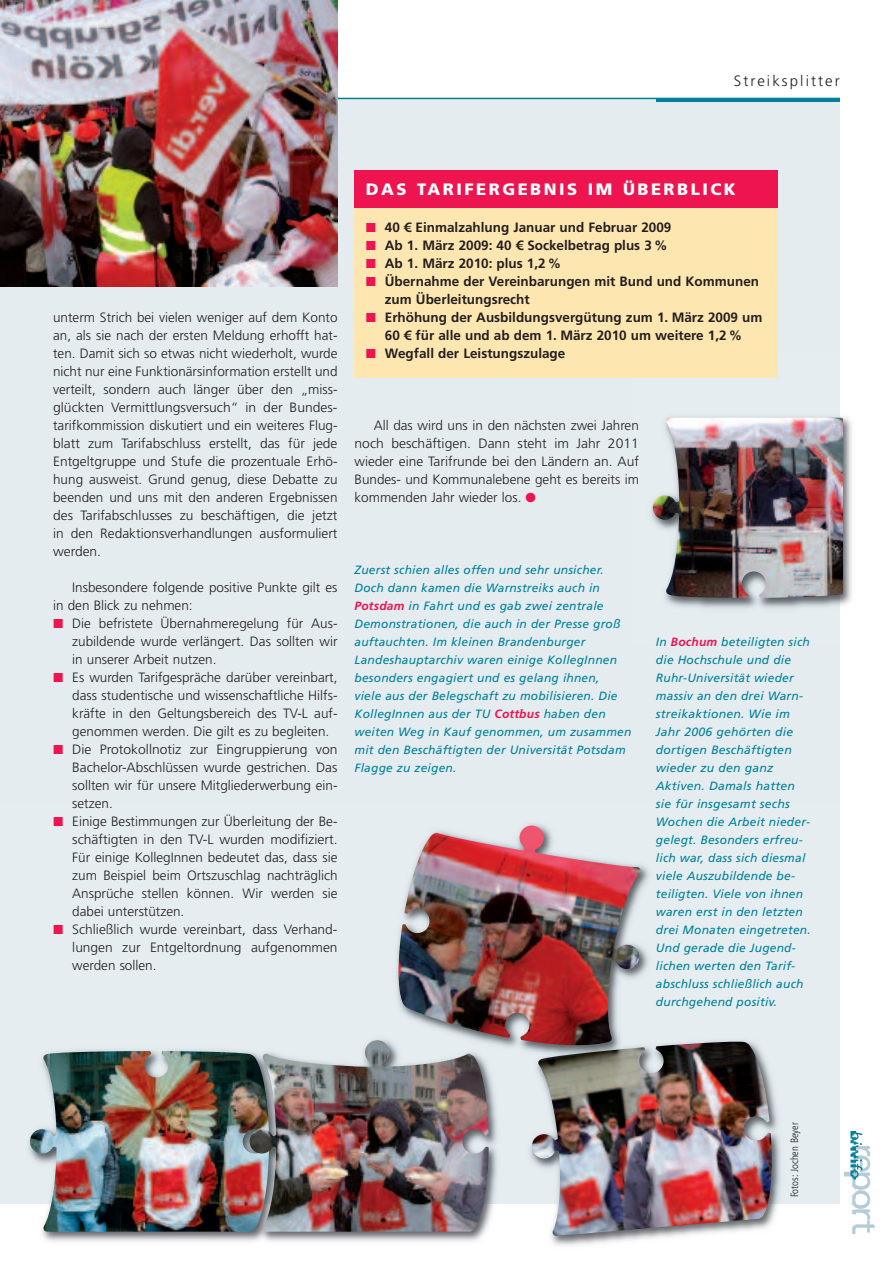
<style>
.page{position:relative;width:893px;height:1263px;background:#fff}
.page>*{position:absolute;margin:0;border:0;box-sizing:border-box;transform-origin:0 0}
.t1{font:900 16.5px "Frutiger LT";letter-spacing:.155em;color:#fff}
.t2{font:300 15px "Frutiger LT";letter-spacing:.14em;color:#231f20}
.t3{font:300 13.5px/18px "Frutiger LT";color:#231f20;text-align:justify}
.t4{font:700 13.5px/18px "Frutiger LT";color:#231f20}
.t5{font:italic 12px/18px "Frutiger LT";letter-spacing:.015em;color:#00809a}
.t6{font:300 condensed 10.5px "Frutiger LT";color:#231f20}
.s1{font-weight:700;color:#ed1450}
</style>
<div class="page">
<svg style="left:855px;top:1131px;width:20px;height:102px"></svg>
<div style="left:0;top:98px;width:840px;height:1105px;background:#e4ecf0"></div>
<img style="left:0;top:1203px;width:855px;height:43px">
<img style="left:844px;top:1131px;width:11px;height:102px">
<img style="left:29px;top:824px;width:752px;height:379px">
<img style="left:30px;top:1051px;width:220px;height:181px">
<img style="left:531px;top:1040px;width:241px;height:196px">
<img style="left:250px;top:1040px;width:239px;height:192px">
<img style="left:397px;top:825px;width:244px;height:224px">
<img style="left:633px;top:377px;width:219px;height:231px">
<img style="left:653px;top:418px;width:190px;height:180px">
<hr style="left:0;top:98px;width:840px;height:1px;background:#00809a">
<hr style="left:656px;top:98px;width:184px;height:4px;background:#00809a">
<div style="left:355px;top:170px;width:423px;height:207px;background:#fee6b0"></div>
<div style="left:355px;top:170px;width:423px;height:37px;background:#ed1450"></div>
<img style="left:0;top:0;width:338px;height:286px">
<svg style="left:54px;top:824px;width:9px;height:2px"></svg>
<svg style="left:54px;top:925px;width:9px;height:9px"></svg>
<p class="t2" style="left:734px;top:74px;width:107px">Streiksplitter</p>
<p class="t3" style="left:53px;top:310px;width:286px">unterm Strich bei vielen weniger auf dem Konto an, als sie nach der ersten Meldung erhofft hat&shy;ten. Damit sich so etwas nicht wiederholt, wurde nicht nur eine Funktionärsinformation erstellt und verteilt, sondern auch länger über den „miss&shy;glückten Vermittlungsversuch“ in der Bundes&shy;tarifkommission diskutiert und ein weiteres Flug&shy;blatt zum Tarifabschluss erstellt, das für jede Entgeltgruppe und Stufe die prozentuale Erhö&shy;hung ausweist. Grund genug, diese Debatte zu beenden und uns mit den anderen Ergebnissen des Tarifabschlusses zu beschäftigen, die jetzt in den Redaktionsverhandlungen ausformuliert werden.</p>
<p class="t3" style="left:53px;top:580px;width:286px;text-indent:19px">Insbesondere folgende positive Punkte gilt es in den Blick zu nehmen:</p>
<p class="t3" style="left:72px;top:616px;width:267px;text-align:left">Die befristete Übernahmeregelung für Aus&shy;zubildende wurde verlängert. Das sollten wir in unserer Arbeit nutzen.<br>Es wurden Tarifgespräche darüber vereinbart, dass studentische und wissenschaftliche Hilfs&shy;kräfte in den Geltungsbereich des TV-L auf&shy;genommen werden. Die gilt es zu begleiten.<br>Die Protokollnotiz zur Eingruppierung von Bachelor-Abschlüssen wurde gestrichen. Das sollten wir für unsere Mitgliederwerbung ein&shy;setzen.<br>Einige Bestimmungen zur Überleitung der Be&shy;schäftigten in den TV-L wurden modifiziert.<br>Für einige KollegInnen bedeutet das, dass sie zum Beispiel beim Ortszuschlag nachträglich Ansprüche stellen können. Wir werden sie dabei unterstützen.<br>Schließlich wurde vereinbart, dass Verhand&shy;lungen zur Entgeltordnung aufgenommen werden sollen.</p>
<p class="t1" style="left:366px;top:182px;width:372px">DAS TARIFERGEBNIS IM ÜBERBLICK</p>
<p class="t4" style="left:385px;top:220px;width:379px">40 € Einmalzahlung Januar und Februar 2009<br>Ab 1. März 2009: 40 € Sockelbetrag plus 3 %<br>Ab 1. März 2010: plus 1,2 %<br>Übernahme der Vereinbarungen mit Bund und Kommunen zum Überleitungsrecht<br>Erhöhung der Ausbildungsvergütung zum 1. März 2009 um 60 € für alle und ab dem 1. März 2010 um weitere 1,2 % Wegfall der Leistungszulage</p>
<p class="t3" style="left:355px;top:418px;width:286px;text-indent:19px">All das wird uns in den nächsten zwei Jahren noch beschäftigen. Dann steht im Jahr 2011 wieder eine Tarifrunde bei den Ländern an. Auf Bundes- und Kommunalebene geht es bereits im kommenden Jahr wieder los.</p>
<p class="t5" style="left:355px;top:562px;width:278px">Zuerst schien alles offen und sehr unsicher.<br>Doch dann kamen die Warnstreiks auch in <span class="s1">Potsdam</span> in Fahrt und es gab zwei zentrale Demonstrationen, die auch in der Presse groß auftauchten. Im kleinen Brandenburger Landeshauptarchiv waren einige KollegInnen besonders engagiert und es gelang ihnen,<br>viele aus der Belegschaft zu mobilisieren. Die KollegInnen aus der TU <span class="s1">Cottbus</span> haben den weiten Weg in Kauf genommen, um zusammen mit den Beschäftigten der Universität Potsdam Flagge zu zeigen.</p>
<p class="t5" style="left:656px;top:634px;width:156px">In <span class="s1">Bochum</span> beteiligten sich die Hochschule und die<br>Ruhr-Universität wieder massiv an den drei Warn&shy;streikaktionen. Wie im<br>Jahr 2006 gehörten die dortigen Beschäftigten wieder zu den ganz<br>Aktiven. Damals hatten sie für insgesamt sechs<br>Wochen die Arbeit nieder&shy;gelegt. Besonders erfreu&shy;lich war, dass sich diesmal viele Auszubildende be&shy;teiligten. Viele von ihnen waren erst in den letzten drei Monaten eingetreten.<br>Und gerade die Jugend&shy;lichen werten den Tarif&shy;abschluss schließlich auch durchgehend positiv.</p>
<p class="t6" style="left:790px;top:1197px;width:76px;rotate:-90deg">Fotos: Jochen Beyer</p>
</div>
